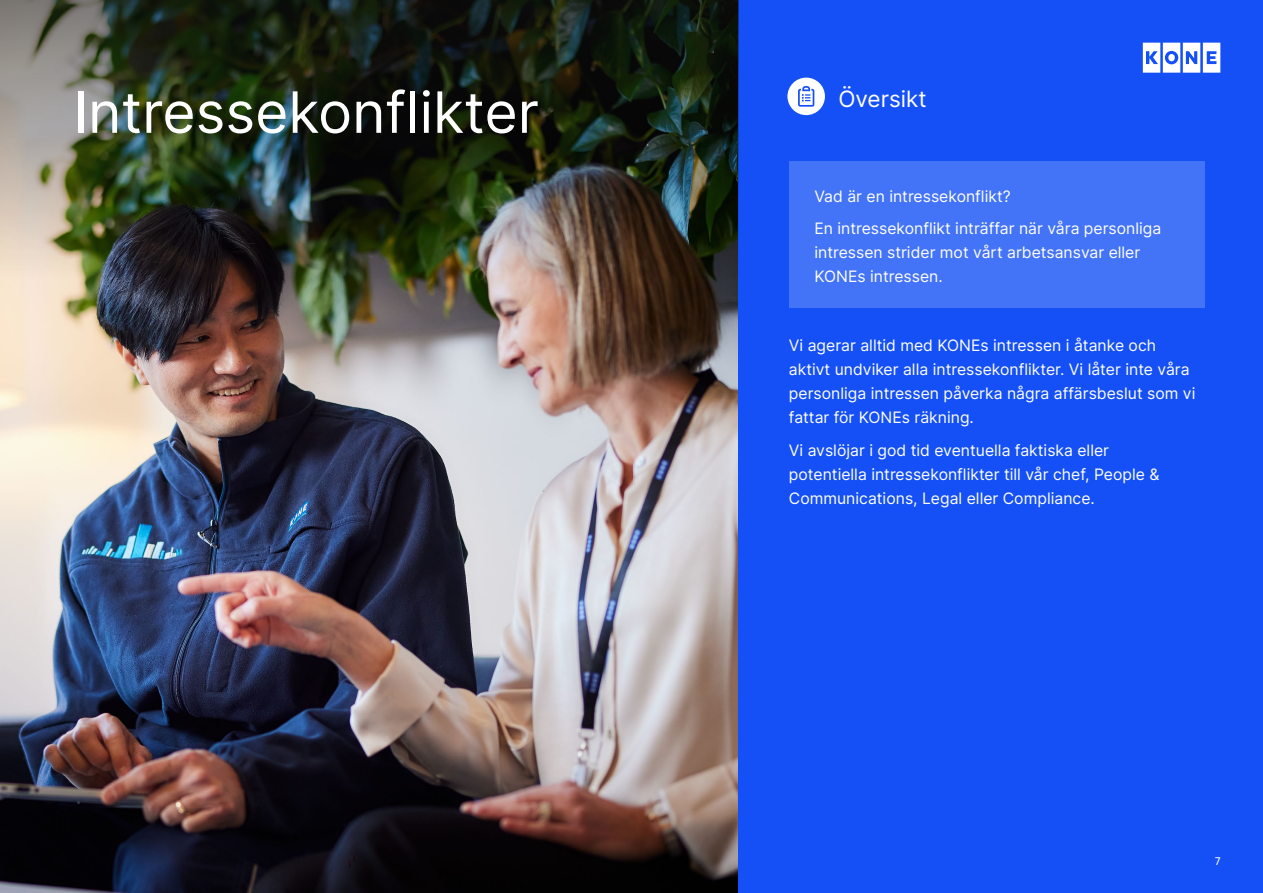
<style>
.page{position:relative;width:1263px;height:893px;background:#fff}
.page>*{position:absolute;margin:0;border:0;box-sizing:border-box;transform-origin:0 0}
.t1{font:57px "Inter";color:#fff}
.t2{font:22.5px "Inter";color:#fff}
.t3{font:15.75px/24px "Inter";color:#fff}
.t4{font:12px "KONE Information";color:#fff}
</style>
<div class="page">
<img style="left:0;top:281px;width:738px;height:612px">
<div style="left:738px;top:0;width:525px;height:893px;background:#1450f5"></div>
<img style="left:0;top:0;width:738px;height:281px">
<svg style="left:1143px;top:43px;width:77px;height:30px"></svg>
<div style="left:787px;top:78px;width:38px;height:37px;background:#fff;border-radius:50%"></div>
<svg style="left:798px;top:86px;width:16px;height:21px"></svg>
<div style="left:789px;top:161px;width:415px;height:147px;background:#4373f7"></div>
<h1 class="t1" style="left:73px;top:71px;width:467px">Intressekonflikter</h1>
<h2 class="t2" style="left:838px;top:83px;width:90px">Översikt</h2>
<p class="t3" style="left:814px;top:179px;width:348px;line-height:32.5px">Vad är en intressekonflikt?<br>En intressekonflikt inträffar när våra personliga</p>
<p class="t3" style="left:814px;top:240px;width:327px">intressen strider mot vårt arbetsansvar eller<br>KONEs intressen.</p>
<p class="t3" style="left:789px;top:333px;width:408px">Vi agerar alltid med KONEs intressen i åtanke och aktivt undviker alla intressekonflikter. Vi låter inte våra personliga intressen påverka några affärsbeslut som vi fattar för KONEs räkning.</p>
<p class="t3" style="left:789px;top:438px;width:372px">Vi avslöjar i god tid eventuella faktiska eller potentiella intressekonflikter till vår chef, People &amp;<br>Communications, Legal eller Compliance.</p>
<p class="t4" style="left:1215px;top:853px;width:7px">7</p>
</div>
